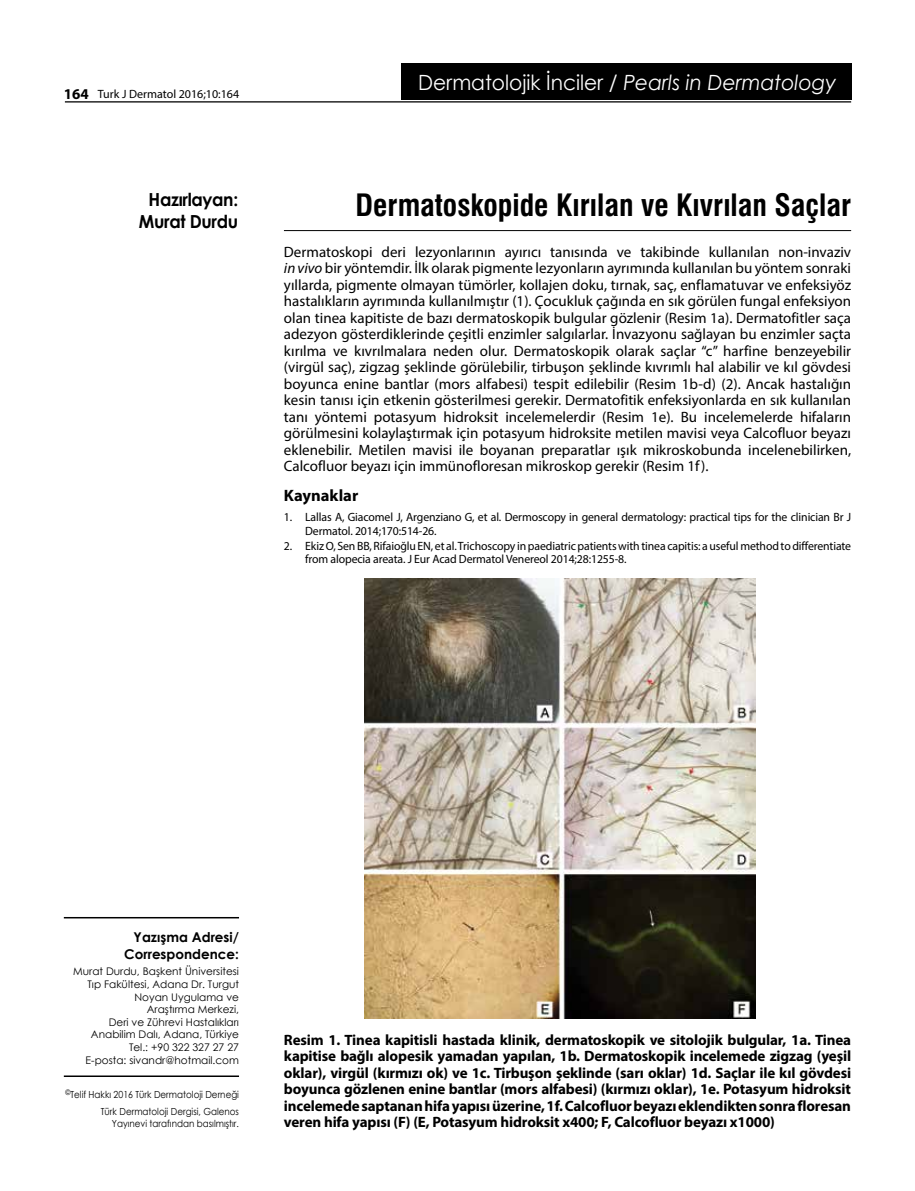
<style>
.page{position:relative;width:915px;height:1191px;background:#fff}
.page>*{position:absolute;margin:0;border:0;box-sizing:border-box;transform-origin:0 0}
.t1{font:30px "Swiss Condensed Bold Tr";color:#000}
.t2{font:21px "Century Gothic";color:#fff;scale:.96 1}
.t3{font:700 18px/21.6px "Century Gothic";letter-spacing:-.02em;color:#000;text-align:center;scale:.96 1}
.t4{font:700 16.5px "Myriad Pro";color:#000}
.t5{font:15px/16.5px "Myriad Pro";color:#000;text-align:justify}
.t6{font:700 15px/16.5px "Myriad Pro";letter-spacing:-.01em;color:#000;text-align:justify}
.t7{font:700 13.5px/16.5px "Century Gothic";color:#000;text-align:right}
.t8{font:12px/13.5px "Myriad Pro";letter-spacing:-.01em;color:#000}
.t9{font:10.5px/12.6px "Century Gothic";color:#000;text-align:right}
.t10{font:9.75px/17.7px "Century Gothic";color:#000;text-align:right;scale:.9 1}
.s1{font-weight:700;font-size:15px}
.s2{font-style:italic}
</style>
<div class="page">
<div style="left:401px;top:64px;width:449px;height:36px;background:#000"></div>
<hr style="left:65px;top:101px;width:785px;height:1px;background:#000">
<hr style="left:284px;top:230px;width:566px;height:1px;background:#000">
<hr style="left:64px;top:1075px;width:175px;height:2px;background:#000">
<hr style="left:64px;top:917px;width:175px;height:1px;background:#000">
<img style="left:364px;top:578px;width:391px;height:440px">
<p class="t8" style="left:64px;top:87px;width:177px"><span class="s1">164</span> Turk J Dermatol 2016;10:164</p>
<h2 class="t2" style="left:418px;top:67px;width:437px">Dermatolojik İnciler / <span class="s2">Pearls in Dermatology</span></h2>
<p class="t3" style="left:139px;top:188px;width:105px">Hazırlayan:<br>Murat Durdu</p>
<h1 class="t1" style="left:355px;top:187px;width:497px">Dermatoskopide Kırılan ve Kıvrılan Saçlar</h1>
<p class="t5" style="left:284px;top:243px;width:568px">Dermatoskopi deri lezyonlarının ayırıcı tanısında ve takibinde kullanılan non-invaziv <span class="s2">in vivo</span> bir yöntemdir. İlk olarak pigmente lezyonların ayrımında kullanılan bu yöntem sonraki yıllarda, pigmente olmayan tümörler, kollajen doku, tırnak, saç, enflamatuvar ve enfeksiyöz hastalıkların ayrımında kullanılmıştır (1). Çocukluk çağında en sık görülen fungal enfeksiyon olan tinea kapitiste de bazı dermatoskopik bulgular gözlenir (Resim 1a). Dermatofitler saça adezyon gösterdiklerinde çeşitli enzimler salgılarlar. İnvazyonu sağlayan bu enzimler saçta kırılma ve kıvrılmalara neden olur. Dermatoskopik olarak saçlar “c” harfine benzeyebilir (virgül saç), zigzag şeklinde görülebilir, tirbuşon şeklinde kıvrımlı hal alabilir ve kıl gövdesi boyunca enine bantlar (mors alfabesi) tespit edilebilir (Resim 1b-d) (2). Ancak hastalığın kesin tanısı için etkenin gösterilmesi gerekir. Dermatofitik enfeksiyonlarda en sık kullanılan tanı yöntemi potasyum hidroksit incelemelerdir (Resim 1e). Bu incelemelerde hifaların görülmesini kolaylaştırmak için potasyum hidroksite metilen mavisi veya Calcofluor beyazı eklenebilir. Metilen mavisi ile boyanan preparatlar ışık mikroskobunda incelenebilirken, Calcofluor beyazı için immünofloresan mikroskop gerekir (Resim 1f).</p>
<p class="t4" style="left:284px;top:484px;width:76px">Kaynaklar</p>
<p class="t8" style="left:305px;top:510px;width:547px;text-indent:-21px">1. Lallas A, Giacomel J, Argenziano G, et al. Dermoscopy in general dermatology: practical tips for the clinician Br J<br>Dermatol. 2014;170:514-26.</p>
<p class="t8" style="left:305px;top:539px;width:547px;text-indent:-21px">2. Ekiz O, Sen BB, Rifaioğlu EN, et al. Trichoscopy in paediatric patients with tinea capitis: a useful method to differentiate from alopecia areata. J Eur Acad Dermatol Venereol 2014;28:1255-8.</p>
<p class="t7" style="left:124px;top:928px;width:116px">Yazışma Adresi/<br>Correspondence:</p>
<p class="t9" style="left:73px;top:965px;width:167px">Murat Durdu, Başkent Üniversitesi<br>Tıp Fakültesi, Adana Dr. Turgut<br>Noyan Uygulama ve<br>Araştırma Merkezi,<br>Deri ve Zührevi Hastalıkları<br>Anabilim Dalı, Adana, Türkiye<br>Tel.: +90 322 327 27 27<br>E-posta: sivandr@hotmail.com</p>
<p class="t10" style="left:65px;top:1085px;width:194px"><sup>©</sup>Telif Hakkı 2016 Türk Dermatoloji Derneği<br>Türk Dermatoloji Dergisi, Galenos</p>
<p class="t10" style="left:112px;top:1114px;width:143px">Yayınevi tarafından basılmıştır.</p>
<p class="t6" style="left:284px;top:1030px;width:568px">Resim 1. Tinea kapitisli hastada klinik, dermatoskopik ve sitolojik bulgular, 1a. Tinea kapitise bağlı alopesik yamadan yapılan, 1b. Dermatoskopik incelemede zigzag (yeşil oklar), virgül (kırmızı ok) ve 1c. Tirbuşon şeklinde (sarı oklar) 1d. Saçlar ile kıl gövdesi boyunca gözlenen enine bantlar (mors alfabesi) (kırmızı oklar), 1e. Potasyum hidroksit incelemede saptanan hifa yapısı üzerine, 1f. Calcofluor beyazı eklendikten sonra floresan veren hifa yapısı (F) (E, Potasyum hidroksit x400; F, Calcofluor beyazı x1000)</p>
</div>
